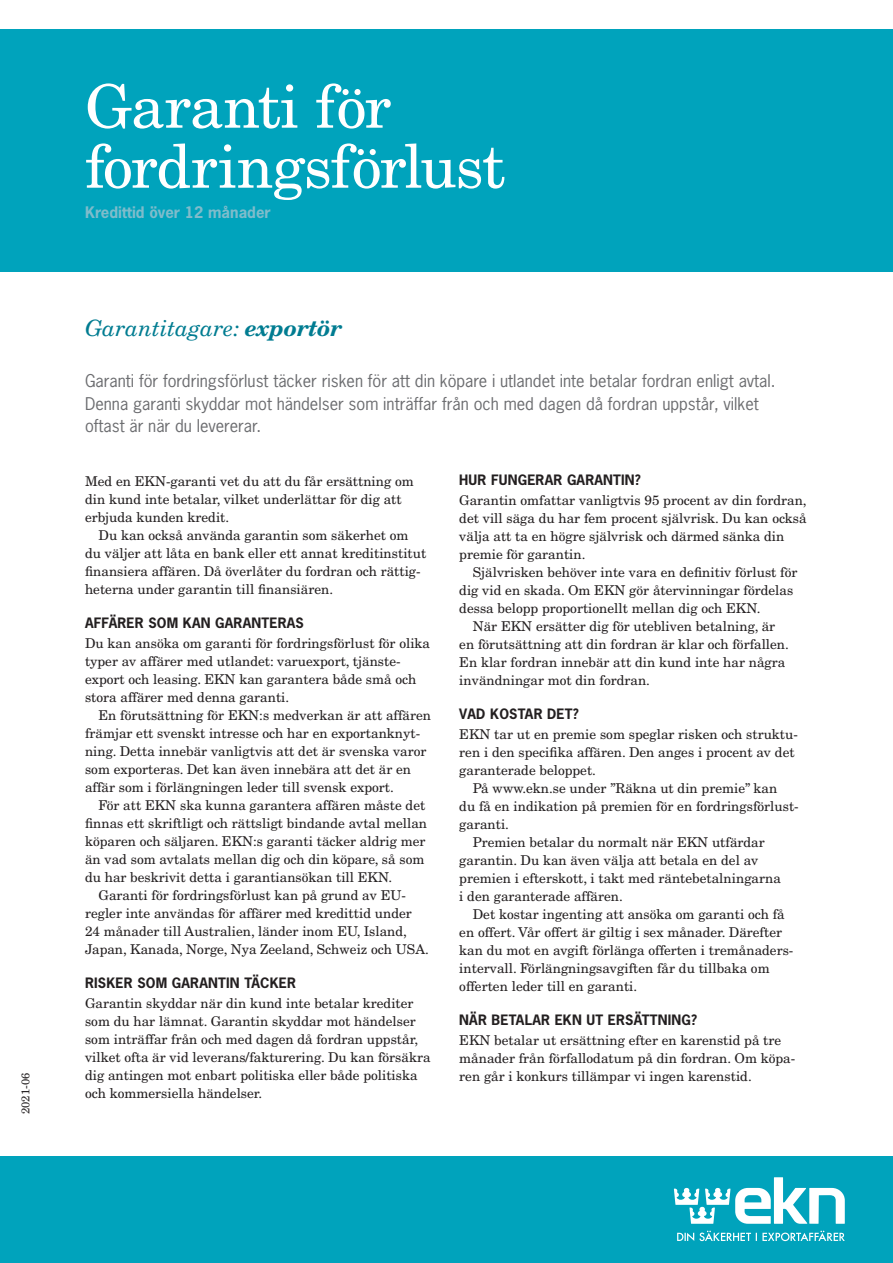
<style>
.page{position:relative;width:893px;height:1263px;background:#fff}
.page>*{position:absolute;margin:0;border:0;box-sizing:border-box;transform-origin:0 0}
.Head_heading{font:60px/60px "New Century Schlbk LT Std";letter-spacing:-.015em;color:#fff}
.Garantitagare_test{font:italic 22.5px "New Century Schlbk LT Std";color:#007c91}
.Ingress{font:16.5px/22.5px "News Gothic Std";color:#6c6d70}
.Garantitagare{font:700 15px "News Gothic Std";color:#7fbccb}
.Text{font:13.5px/18px "New Century Schlbk LT Std";color:#231f20}
.Subheading{font:700 13.5px "News Gothic Std";letter-spacing:.015em;color:#231f20}
.Date{font:11.25px "New Century Schlbk LT Std";color:#231f20}
.s1{font-weight:700}
</style>
<div class="page">
<div style="left:0;top:30px;width:893px;height:242px;background:#00a3bc"></div>
<div style="left:0;top:1157px;width:893px;height:106px;background:#00a3bc"></div>
<svg style="left:674px;top:1177px;width:171px;height:47px"></svg>
<svg style="left:677px;top:1231px;width:168px;height:10px"></svg>
<p class="Date" style="left:19px;top:1114px;width:43px;rotate:-90deg">2021-06</p>
<p class="Head_heading" style="left:85px;top:76px;width:422px">Garanti för fordringsförlust</p>
<p class="Garantitagare" style="left:85px;top:203px;width:187px">Kredittid över 12 månader</p>
<p class="Garantitagare_test" style="left:85px;top:314px;width:259px">Garantitagare: <span class="s1">exportör</span></p>
<p class="Ingress" style="left:85px;top:369px;width:692px">Garanti för fordringsförlust täcker risken för att din köpare i utlandet inte betalar fordran enligt avtal.<br>Denna garanti skyddar mot händelser som inträffar från och med dagen då fordran uppstår, vilket oftast är när du levererar.</p>
<p class="Text" style="left:85px;top:472px;width:330px">Med en EKN-garanti vet du att du får ersättning om din kund inte betalar, vilket underlättar för dig att erbjuda kunden kredit.</p>
<p class="Text" style="left:85px;top:526px;width:343px;text-indent:14px">Du kan också använda garantin som säkerhet om du väljer att låta en bank eller ett annat kreditinstitut finansiera affären. Då överlåter du fordran och rättig&shy;heterna under garantin till finansiären.</p>
<p class="Subheading" style="left:85px;top:614px;width:220px">AFFÄRER SOM KAN GARANTERAS</p>
<p class="Text" style="left:85px;top:634px;width:347px">Du kan ansöka om garanti för fordringsförlust för olika typer av affärer med utlandet: varuexport, tjänste&shy;export och leasing. EKN kan garantera både små och stora affärer med denna garanti.</p>
<p class="Text" style="left:85px;top:706px;width:348px;text-indent:14px">En förutsättning för EKN:s medverkan är att affären främjar ett svenskt intresse och har en exportanknyt&shy;ning. Detta innebär vanligtvis att det är svenska varor som exporteras. Det kan även innebära att det är en affär som i förlängningen leder till svensk export.</p>
<p class="Text" style="left:85px;top:796px;width:344px;text-indent:14px">För att EKN ska kunna garantera affären måste det finnas ett skriftligt och rättsligt bindande avtal mellan köparen och säljaren. EKN:s garanti täcker aldrig mer än vad som avtalats mellan dig och din köpare, så som du har beskrivit detta i garantiansökan till EKN.</p>
<p class="Text" style="left:85px;top:886px;width:345px;text-indent:14px">Garanti för fordringsförlust kan på grund av EU&shy;regler inte användas för affärer med kredittid under 24 månader till Australien, länder inom EU, Island, Japan, Kanada, Norge, Nya Zeeland, Schweiz och USA.</p>
<p class="Subheading" style="left:85px;top:974px;width:213px">RISKER SOM GARANTIN TÄCKER</p>
<p class="Text" style="left:85px;top:994px;width:347px">Garantin skyddar när din kund inte betalar krediter som du har lämnat. Garantin skyddar mot händelser som inträffar från och med dagen då fordran uppstår, vilket ofta är vid leverans/fakturering. Du kan försäkra dig antingen mot enbart politiska eller både politiska och kommersiella händelser.</p>
<p class="Subheading" style="left:459px;top:470px;width:183px">HUR FUNGERAR GARANTIN?</p>
<p class="Text" style="left:459px;top:491px;width:349px">Garantin omfattar vanligtvis 95 procent av din fordran, det vill säga du har fem procent självrisk. Du kan också välja att ta en högre självrisk och därmed sänka din premie för garantin.</p>
<p class="Text" style="left:459px;top:563px;width:340px;text-indent:14px">Självrisken behöver inte vara en definitiv förlust för dig vid en skada. Om EKN gör återvinningar fördelas dessa belopp proportionellt mellan dig och EKN.</p>
<p class="Text" style="left:459px;top:617px;width:331px;text-indent:14px">När EKN ersätter dig för utebliven betalning, är en förutsättning att din fordran är klar och förfallen.<br>En klar fordran innebär att din kund inte har några invändningar mot din fordran.</p>
<p class="Subheading" style="left:459px;top:704px;width:121px">VAD KOSTAR DET?</p>
<p class="Text" style="left:459px;top:725px;width:340px">EKN tar ut en premie som speglar risken och struktu&shy;ren i den specifika affären. Den anges i procent av det garanterade beloppet.</p>
<p class="Text" style="left:459px;top:779px;width:340px;text-indent:14px">På www.ekn.se under ”Räkna ut din premie” kan<br>du få en indikation på premien för en fordringsförlust&shy;garanti.</p>
<p class="Text" style="left:459px;top:833px;width:323px;text-indent:14px">Premien betalar du normalt när EKN utfärdar garantin. Du kan även välja att betala en del av premien i efterskott, i takt med räntebetalningarna i den garanterade affären.</p>
<p class="Text" style="left:459px;top:905px;width:336px;text-indent:14px">Det kostar ingenting att ansöka om garanti och få en offert. Vår offert är giltig i sex månader. Därefter kan du mot en avgift förlänga offerten i tremånaders&shy;intervall. Förlängningsavgiften får du tillbaka om offerten leder till en garanti.</p>
<p class="Subheading" style="left:459px;top:1010px;width:239px">NÄR BETALAR EKN UT ERSÄTTNING?</p>
<p class="Text" style="left:459px;top:1031px;width:338px">EKN betalar ut ersättning efter en karenstid på tre månader från förfallodatum på din fordran. Om köpa&shy;ren går i konkurs tillämpar vi ingen karenstid.</p>
</div>
